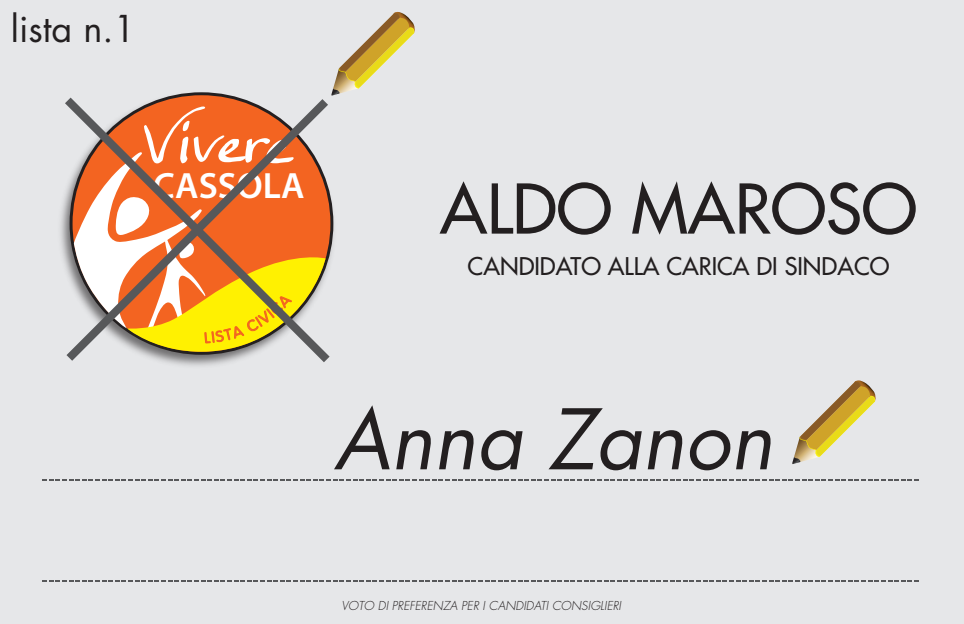
<style>
.page{position:relative;width:964px;height:624px;background:#e6e7e9}
.page>*{position:absolute;margin:0;border:0;box-sizing:border-box;transform-origin:0 0}
.t1{font:italic 80.8px "Futura Std";color:#231f20}
.t2{font:500 66.4px "Futura Std";color:#231f20}
.t3{font:55.6px "Ellianarelle's Path";color:#fff;scale:1.31 1}
.t4{font:600 36.8px "Myriad Pro";color:#fff}
.t5{font:36px "Futura Std";color:#231f20}
.t6{font:500 23.6px "Futura Std";color:#231f20}
.t7{font:italic 300 12px "Futura Std";color:#231f20}
</style>
<div class="page">
<svg style="left:42px;top:479px;width:609px;height:2px"></svg>
<svg style="left:42px;top:580px;width:609px;height:2px"></svg>
<svg style="left:792px;top:380px;width:84px;height:84px"></svg>
<svg style="left:333px;top:11px;width:82px;height:83px"></svg>
<svg style="left:60px;top:91px;width:276px;height:275px"></svg>
<svg style="left:74px;top:152px;width:252px;height:211px;background:#df9b59"></svg>
<h3 class="t5" style="left:11px;top:6px;width:126px">lista n.1</h3>
<h3 class="t3" style="left:143px;top:105px;width:49px">V</h3>
<h3 class="t3" style="left:179px;top:110px;width:90px;rotate:1deg">ivere</h3>
<h3 class="t4" style="left:153px;top:162px;width:153px">CASSOLA</h3>
<h2 class="t2" style="left:440px;top:167px;width:478px">ALDO MAROSO</h2>
<h3 class="t6" style="left:468px;top:252px;width:423px">CANDIDATO ALLA CARICA DI SINDACO</h3>
<h1 class="t1" style="left:333px;top:388px;width:441px">Anna Zanon</h1>
<p class="t7" style="left:342px;top:598px;width:281px">VOTO DI PREFERENZA PER I CANDIDATI CONSIGLIERI</p>
</div>
